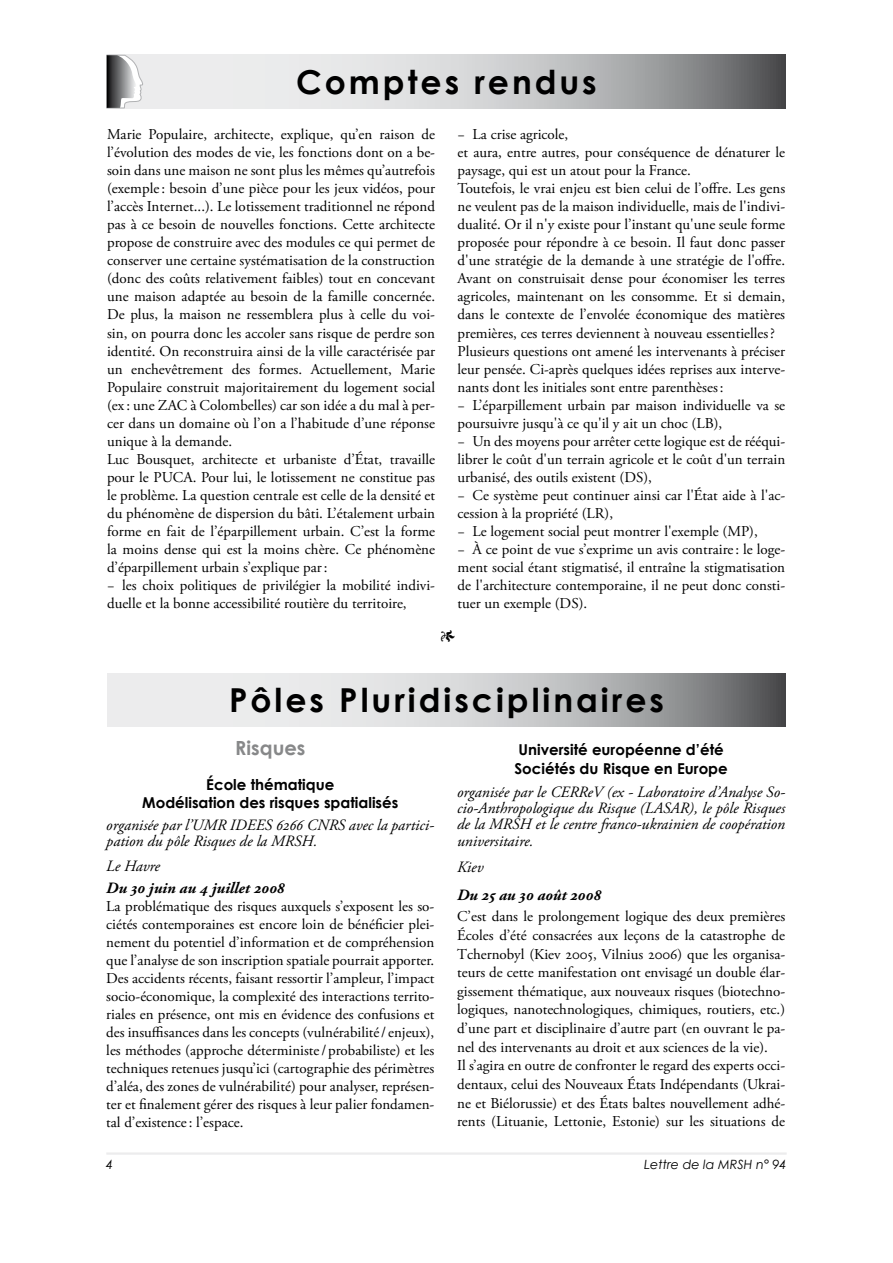
<style>
.page{position:relative;width:893px;height:1263px;background:#fff}
.page>*{position:absolute;margin:0;border:0;box-sizing:border-box;transform-origin:0 0}
.t1{font:700 33px "Century Gothic";letter-spacing:.09em;color:#000}
.t2{font:700 19.5px "Century Gothic";color:#878889}
.t3{font:italic 18px "Adobe Garamond Pro";color:#000}
.t4{font:italic 15.75px/16.4px "Adobe Garamond Pro";color:#000}
.t5{font:italic 700 15.75px "Adobe Garamond Pro";color:#000}
.t6{font:15px/18px "Adobe Garamond Pro";color:#000}
.t7{font:700 15px/18px "Century Gothic";color:#000;text-align:center}
.t8{font:italic 12.75px "Century Gothic";color:#000}
</style>
<div class="page">
<hr style="left:106px;top:1152px;width:681px;height:3px;background:#ececed">
<svg style="left:107px;top:55px;width:679px;height:54px;background:#c3c4c5"></svg>
<svg style="left:107px;top:673px;width:679px;height:54px;background:#c5c6c7"></svg>
<svg style="left:107px;top:55px;width:36px;height:53px"></svg>
<h1 class="t1" style="left:296px;top:57px;width:302px">Comptes rendus</h1>
<p class="t6" style="left:107px;top:126px;width:330px">Marie Populaire, architecte, explique, qu’en raison de l’évolution des modes de vie, les fonctions dont on a be&shy;soin dans une maison ne sont plus les mêmes qu’autrefois (exemple: besoin d’une pièce pour les jeux vidéos, pour l’accès Internet...). Le lotissement traditionnel ne répond pas à ce besoin de nouvelles fonctions. Cette architecte propose de construire avec des modules ce qui permet de conserver une certaine systématisation de la construction (donc des coûts relativement faibles) tout en concevant une maison adaptée au besoin de la famille concernée.<br>De plus, la maison ne ressemblera plus à celle du voi&shy;sin, on pourra donc les accoler sans risque de perdre son identité. On reconstruira ainsi de la ville caractérisée par un enchevêtrement des formes. Actuellement, Marie Populaire construit majoritairement du logement social (ex : une ZAC à Colombelles) car son idée a du mal à per&shy;cer dans un domaine où l’on a l’habitude d’une réponse unique à la demande.<br>Luc Bousquet, architecte et urbaniste d’État, travaille pour le PUCA. Pour lui, le lotissement ne constitue pas le problème. La question centrale est celle de la densité et du phénomène de dispersion du bâti. L’étalement urbain forme en fait de l’éparpillement urbain. C’est la forme la moins dense qui est la moins chère. Ce phénomène d’éparpillement urbain s’explique par:<br>− les choix politiques de privilégier la mobilité indivi&shy;duelle et la bonne accessibilité routière du territoire,</p>
<p class="t6" style="left:458px;top:126px;width:329px">− La crise agricole,<br>et aura, entre autres, pour conséquence de dénaturer le paysage, qui est un atout pour la France.<br>Toutefois, le vrai enjeu est bien celui de l’offre. Les gens ne veulent pas de la maison individuelle, mais de l'indivi&shy;dualité. Or il n'y existe pour l’instant qu'une seule forme proposée pour répondre à ce besoin. Il faut donc passer d'une stratégie de la demande à une stratégie de l'offre.<br>Avant on construisait dense pour économiser les terres agricoles, maintenant on les consomme. Et si demain, dans le contexte de l’envolée économique des matières premières, ces terres deviennent à nouveau essentielles?<br>Plusieurs questions ont amené les intervenants à préciser leur pensée. Ci-après quelques idées reprises aux interve&shy;nants dont les initiales sont entre parenthèses:<br>− L’éparpillement urbain par maison individuelle va se poursuivre jusqu'à ce qu'il y ait un choc (LB),<br>− Un des moyens pour arrêter cette logique est de rééqui&shy;librer le coût d'un terrain agricole et le coût d'un terrain urbanisé, des outils existent (DS),<br>− Ce système peut continuer ainsi car l'État aide à l'ac&shy;cession à la propriété (LR),<br>− Le logement social peut montrer l'exemple (MP),<br>− À ce point de vue s’exprime un avis contraire: le loge&shy;ment social étant stigmatisé, il entraîne la stigmatisation de l'architecture contemporaine, il ne peut donc consti&shy;tuer un exemple (DS).</p>
<p class="t3" style="left:439px;top:625px;width:17px">1</p>
<h1 class="t1" style="left:229px;top:675px;width:436px">Pôles Pluridisciplinaires</h1>
<h2 class="t2" style="left:235px;top:733px;width:72px">Risques</h2>
<p class="t7" style="left:142px;top:775px;width:258px">École thématique<br>Modélisation des risques spatialisés</p>
<p class="t4" style="left:106px;top:818px;width:330px;line-height:15.8px">organisée par l’UMR IDEES 6266 CNRS avec la partici&shy;pation du pôle Risques de la MRSH.</p>
<p class="t4" style="left:106px;top:858px;width:55px">Le Havre</p>
<p class="t5" style="left:106px;top:879px;width:180px">Du 30 juin au 4 juillet 2008</p>
<p class="t6" style="left:106px;top:897px;width:330px;text-align:justify">La problématique des risques auxquels s’exposent les so&shy;ciétés contemporaines est encore loin de bénéficier plei&shy;nement du potentiel d’information et de compréhension que l’analyse de son inscription spatiale pourrait apporter.<br>Des accidents récents, faisant ressortir l’ampleur, l’impact socio-économique, la complexité des interactions territo&shy;riales en présence, ont mis en évidence des confusions et des insuffisances dans les concepts (vulnérabilité/enjeux), les méthodes (approche déterministe/probabiliste) et les techniques retenues jusqu’ici (cartographie des périmètres d’aléa, des zones de vulnérabilité) pour analyser, représen&shy;ter et finalement gérer des risques à leur palier fondamen&shy;tal d’existence: l’espace.</p>
<p class="t7" style="left:514px;top:740px;width:215px;line-height:18.6px;text-align:left">Université européenne d’été<br>Sociétés du Risque en Europe</p>
<p class="t4" style="left:457px;top:784px;width:330px;text-align:justify">organisée par le CERReV (ex - Laboratoire d’Analyse So&shy;cio-Anthropologique du Risque (LASAR), le pôle Risques de la MRSH et le centre franco-ukrainien de coopération universitaire.</p>
<p class="t4" style="left:457px;top:859px;width:28px">Kiev</p>
<p class="t5" style="left:457px;top:886px;width:145px">Du 25 au 30 août 2008</p>
<p class="t6" style="left:457px;top:908px;width:330px;line-height:18.6px">C’est dans le prolongement logique des deux premières Écoles d’été consacrées aux leçons de la catastrophe de Tchernobyl (Kiev 2005, Vilnius 2006) que les organisa&shy;teurs de cette manifestation ont envisagé un double élar&shy;gissement thématique, aux nouveaux risques (biotechno&shy;logiques, nanotechnologiques, chimiques, routiers, etc.) d’une part et disciplinaire d’autre part (en ouvrant le pa&shy;nel des intervenants au droit et aux sciences de la vie).<br>Il s’agira en outre de confronter le regard des experts occi&shy;dentaux, celui des Nouveaux États Indépendants (Ukrai&shy;ne et Biélorussie) et des États baltes nouvellement adhé&shy;rents (Lituanie, Lettonie, Estonie) sur les situations de</p>
<p class="t8" style="left:644px;top:1156px;width:144px">Lettre de la MRSH n° 94</p>
</div>
